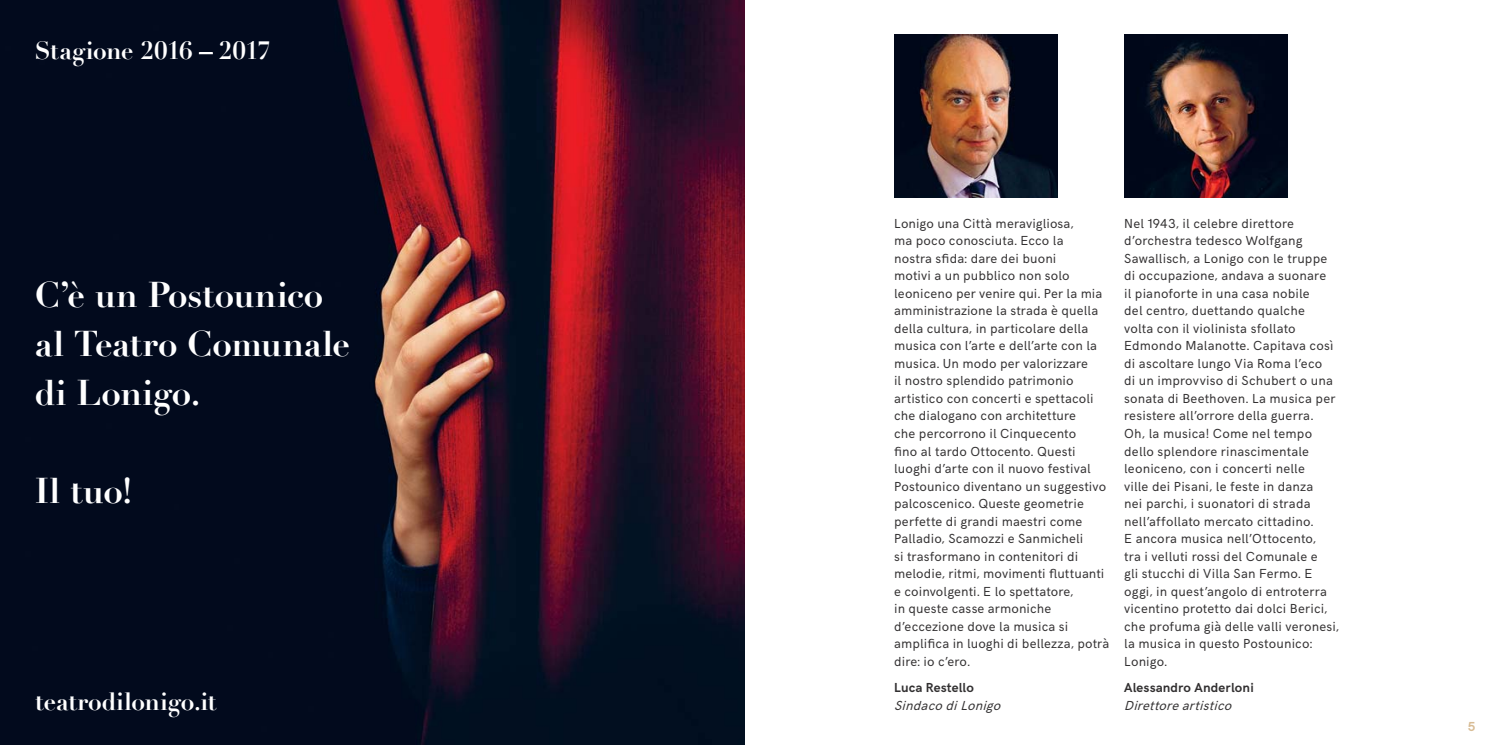
<style>
.page{position:relative;width:1489px;height:745px;background:#fff}
.page>*{position:absolute;margin:0;border:0;box-sizing:border-box;transform-origin:0 0}
.t1{font:700 35px/49px "Didot";letter-spacing:-.005em;color:#fff}
.t2{font:700 24.5px "Didot";letter-spacing:-.02em;color:#fff}
.t3{font:700 24.5px "Didot";color:#fff}
.t4{font:13.12px/17.5px "HK Grotesk";letter-spacing:.015em;color:#323031}
.t5{font:italic 13.12px "HK Grotesk";color:#323031}
.t6{font:700 13.12px "HK Grotesk";letter-spacing:.015em;color:#323031}
.t7{font:700 13.12px "HK Grotesk";color:#d8bc95}
</style>
<div class="page">
<img style="left:894px;top:35px;width:163px;height:163px">
<img style="left:1124px;top:35px;width:162px;height:163px">
<img style="left:0;top:0;width:744px;height:744px">
<h2 class="t2" style="left:35px;top:35px;width:237px">Stagione 2016 – 2017</h2>
<h1 class="t1" style="left:35px;top:270px;width:317px">C’è un Postounico al Teatro Comunale di Lonigo.</h1>
<h1 class="t1" style="left:35px;top:466px;width:99px">Il tuo!</h1>
<h2 class="t3" style="left:35px;top:686px;width:183px">teatrodilonigo.it</h2>
<p class="t4" style="left:894px;top:216px;width:216px">Lonigo una Città meravigliosa,<br>ma poco conosciuta. Ecco la<br>nostra sfida: dare dei buoni<br>motivi a un pubblico non solo leoniceno per venire qui. Per la mia amministrazione la strada è quella della cultura, in particolare della musica con l’arte e dell’arte con la musica. Un modo per valorizzare<br>il nostro splendido patrimonio artistico con concerti e spettacoli che dialogano con architetture<br>che percorrono il Cinquecento<br>fino al tardo Ottocento. Questi luoghi d’arte con il nuovo festival<br>Postounico diventano un suggestivo palcoscenico. Queste geometrie perfette di grandi maestri come<br>Palladio, Scamozzi e Sanmicheli<br>si trasformano in contenitori di melodie, ritmi, movimenti fluttuanti e coinvolgenti. E lo spettatore,<br>in queste casse armoniche d’eccezione dove la musica si amplifica in luoghi di bellezza, potrà dire: io c’ero.</p>
<p class="t6" style="left:894px;top:682px;width:81px">Luca Restello</p>
<p class="t5" style="left:894px;top:699px;width:111px">Sindaco diLonigo</p>
<p class="t4" style="left:1124px;top:216px;width:216px">Nel 1943, il celebre direttore d’orchestra tedesco Wolfgang<br>Sawallisch, a Lonigo con le truppe di occupazione, andava a suonare<br>il pianoforte in una casa nobile<br>del centro, duettando qualche<br>volta con il violinista sfollato<br>Edmondo Malanotte. Capitava così di ascoltare lungo Via Roma l’eco<br>di un improvviso di Schubert o una sonata di Beethoven. La musica per resistere all’orrore della guerra.<br>Oh, la musica! Come nel tempo dello splendore rinascimentale leoniceno, con i concerti nelle<br>ville dei Pisani, le feste in danza<br>nei parchi, i suonatori di strada nell’affollato mercato cittadino.<br>E ancora musica nell’Ottocento,<br>tra i velluti rossi del Comunale e<br>gli stucchi di Villa San Fermo. E oggi, in quest’angolo di entroterra vicentino protetto dai dolci Berici, che profuma già delle valli veronesi, la musica in questo Postounico:<br>Lonigo.</p>
<p class="t6" style="left:1124px;top:682px;width:131px">Alessandro Anderloni</p>
<p class="t5" style="left:1124px;top:699px;width:112px">Direttore artistico</p>
<p class="t7" style="left:1467px;top:720px;width:9px">5</p>
</div>
